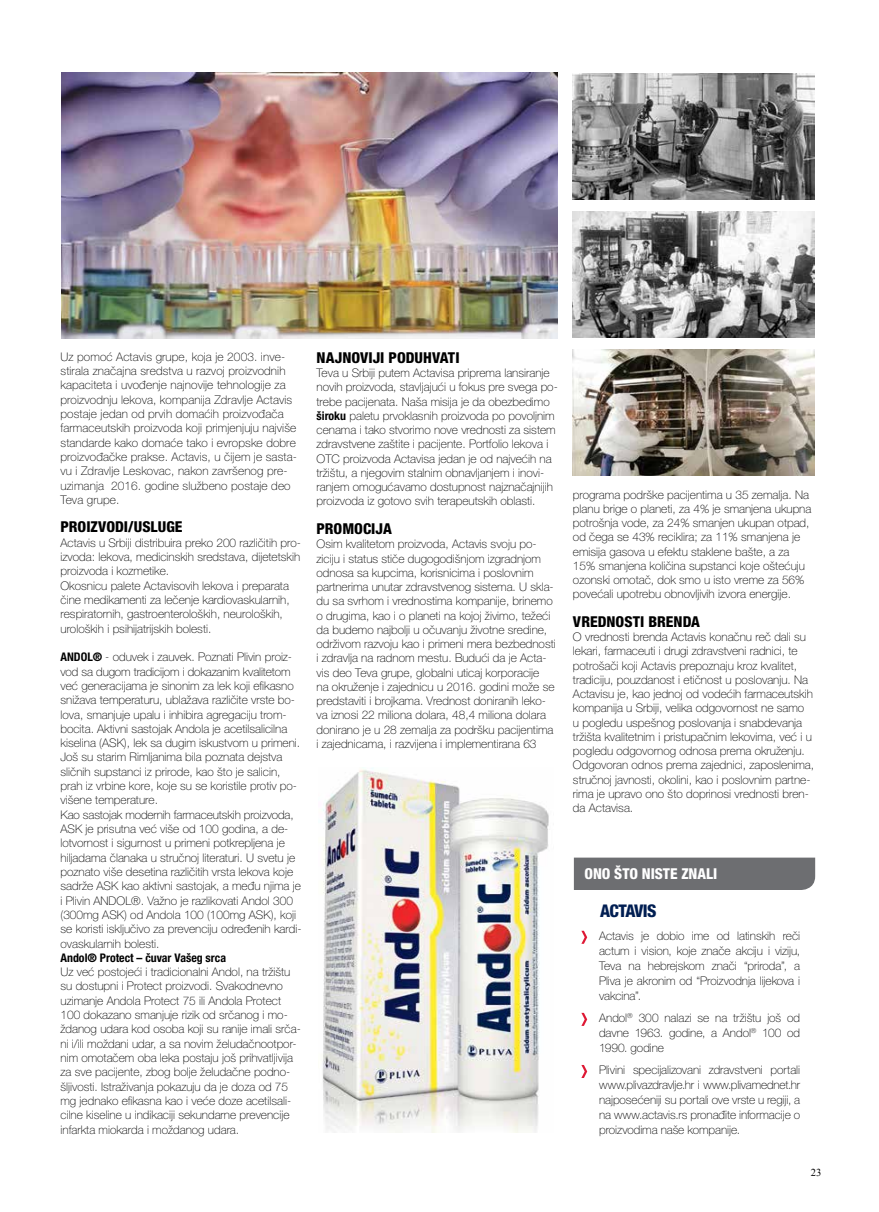
<style>
.page{position:relative;width:879px;height:1212px;background:#fff}
.page>*{position:absolute;margin:0;border:0;box-sizing:border-box;transform-origin:0 0}
.t1{font:800 condensed 17.5px "Helvetica Neue LT Pro";color:#001e52}
.t2{font:800 condensed 15px "Helvetica Neue LT Pro";color:#000}
.t3{font:800 condensed 15px "Helvetica Neue LT Pro";color:#fff}
.t4{font:100 11.88px/14.2px "Helvetica Neue LT Pro";color:#000}
.t5{font:700 condensed 11.88px "Helvetica Neue LT Pro";color:#000}
.t6{font:10.62px "Times New Roman";color:#000}
.s1{font-weight:700;font-stretch:condensed}
</style>
<div class="page">
<img style="left:322px;top:768px;width:227px;height:364px">
<img style="left:61px;top:73px;width:497px;height:265px">
<img style="left:573px;top:350px;width:241px;height:126px">
<img style="left:573px;top:73px;width:241px;height:126px">
<img style="left:573px;top:211px;width:241px;height:127px">
<svg style="left:581px;top:931px;width:6px;height:13px"></svg>
<svg style="left:581px;top:1013px;width:6px;height:13px"></svg>
<svg style="left:581px;top:1065px;width:6px;height:13px"></svg>
<div style="left:574px;top:857px;width:241px;height:33px;background:#6d6e71"></div>
<p class="t4" style="left:60px;top:349px;width:237px">Uz pomoć Actavis grupe, koja je 2003. inve&shy;stirala značajna sredstva u razvoj proizvodnih kapaciteta i uvođenje najnovije tehnologije za proizvodnju lekova, kompanija Zdravlje Actavis postaje jedan od prvih domaćih proizvođača farmaceutskih proizvoda koji primjenjuju najviše standarde kako domaće tako i evropske dobre proizvođačke prakse. Actavis, u čijem je sasta&shy;vu i Zdravlje Leskovac, nakon završenog pre&shy;uzimanja 2016. godine službeno postaje deo Teva grupe.</p>
<p class="t2" style="left:60px;top:518px;width:124px">PROIZVODI/USLUGE</p>
<p class="t4" style="left:60px;top:535px;width:241px">Actavis u Srbiji distribuira preko 200 različitih pro&shy;izvoda: lekova, medicinskih sredstava, dijetetskih proizvoda i kozmetike.<br>Okosnicu palete Actavisovih lekova i preparata čine medikamenti za lečenje kardiovaskularnih, respiratornih, gastroenteroloških, neuroloških, uroloških i psihijatrijskih bolesti.</p>
<p class="t4" style="left:60px;top:650px;width:242px"><span class="s1">ANDOL®</span> - oduvek i zauvek. Poznati Plivin proiz&shy;vod sa dugom tradicijom i dokazanim kvalitetom već generacijama je sinonim za lek koji efikasno snižava temperaturu, ublažava različite vrste bo&shy;lova, smanjuje upalu i inhibira agregaciju trom&shy;bocita. Aktivni sastojak Andola je acetilsalicilna kiselina (ASK), lek sa dugim iskustvom u primeni.<br>Još su starim Rimljanima bila poznata dejstva sličnih supstanci iz prirode, kao što je salicin, prah iz vrbine kore, koje su se koristile protiv po&shy;višene temperature.<br>Kao sastojak modernih farmaceutskih proizvoda, ASK je prisutna već više od 100 godina, a de&shy;lotvornost i sigurnost u primeni potkrepljena je hiljadama članaka u stručnoj literaturi. U svetu je poznato više desetina različitih vrsta lekova koje sadrže ASK kao aktivni sastojak, a među njima je i Plivin ANDOL®. Važno je razlikovati Andol 300 (300mg ASK) od Andola 100 (100mg ASK), koji se koristi isključivo za prevenciju određenih kardi&shy;ovaskularnih bolesti.</p>
<p class="t5" style="left:60px;top:950px;width:167px">Andol® Protect – čuvar Vašeg srca</p>
<p class="t4" style="left:60px;top:965px;width:240px">Uz već postojeći i tradicionalni Andol, na tržištu su dostupni i Protect proizvodi. Svakodnevno uzimanje Andola Protect 75 ili Andola Protect 100 dokazano smanjuje rizik od srčanog i mo&shy;ždanog udara kod osoba koji su ranije imali srča&shy;ni i/ili moždani udar, a sa novim želudačnootpor&shy;nim omotačem oba leka postaju još prihvatljivija za sve pacijente, zbog bolje želudačne podno&shy;šljivosti. Istraživanja pokazuju da je doza od 75 mg jednako efikasna kao i veće doze acetilsali&shy;cilne kiseline u indikaciji sekundarne prevencije infarkta miokarda i moždanog udara.</p>
<p class="t2" style="left:316px;top:348px;width:144px">NAJNOVIJI PODUHVATI</p>
<p class="t4" style="left:316px;top:366px;width:241px">Teva u Srbiji putem Actavisa priprema lansiranje novih proizvoda, stavljajući u fokus pre svega po&shy;trebe pacijenata. Naša misija je da obezbedimo <span class="s1">široku</span> paletu prvoklasnih proizvoda po povoljnim cenama i tako stvorimo nove vrednosti za sistem zdravstvene zaštite i pacijente. Portfolio lekova i OTC proizvoda Actavisa jedan je od najvećih na tržištu, a njegovim stalnim obnavljanjem i inovi&shy;ranjem omogućavamo dostupnost najznačajnijih proizvoda iz gotovo svih terapeutskih oblasti.</p>
<p class="t2" style="left:316px;top:519px;width:77px">PROMOCIJA</p>
<p class="t4" style="left:316px;top:537px;width:241px">Osim kvalitetom proizvoda, Actavis svoju po&shy;ziciju i status stiče dugogodišnjom izgradnjom odnosa sa kupcima, korisnicima i poslovnim partnerima unutar zdravstvenog sistema. U skla&shy;du sa svrhom i vrednostima kompanije, brinemo o drugima, kao i o planeti na kojoj živimo, težeći da budemo najbolji u očuvanju životne sredine, održivom razvoju kao i primeni mera bezbednosti i zdravlja na radnom mestu. Budući da je Acta&shy;vis deo Teva grupe, globalni uticaj korporacije<br>na okruženje i zajednicu u 2016. godini može se predstaviti i brojkama. Vrednost doniranih leko&shy;va iznosi 22 miliona dolara, 48,4 miliona dolara donirano je u 28 zemalja za podršku pacijentima i zajednicama, i razvijena i implementirana 63</p>
<p class="t4" style="left:573px;top:487px;width:240px">programa podrške pacijentima u 35 zemalja. Na planu brige o planeti, za 4% je smanjena ukupna potrošnja vode, za 24% smanjen ukupan otpad, od čega se 43% reciklira; za 11% smanjena je emisija gasova u efektu staklene bašte, a za 15% smanjena količina supstanci koje oštećuju ozonski omotač, dok smo u isto vreme za 56% povećali upotrebu obnovljivih izvora energije.</p>
<p class="t2" style="left:573px;top:612px;width:129px">VREDNOSTI BRENDA</p>
<p class="t4" style="left:573px;top:630px;width:243px">O vrednosti brenda Actavis konačnu reč dali su lekari, farmaceuti i drugi zdravstveni radnici, te potrošači koji Actavis prepoznaju kroz kvalitet, tradiciju, pouzdanost i etičnost u poslovanju. Na Actavisu je, kao jednoj od vodećih farmaceutskih kompanija u Srbiji, velika odgovornost ne samo<br>u pogledu uspešnog poslovanja i snabdevanja tržišta kvalitetnim i pristupačnim lekovima, već i u pogledu odgovornog odnosa prema okruženju.<br>Odgovoran odnos prema zajednici, zaposlenima, stručnoj javnosti, okolini, kao i poslovnim partne&shy;rima je upravo ono što doprinosi vrednosti bren&shy;da Actavisa.</p>
<p class="t3" style="left:584px;top:864px;width:134px">ONO ŠTO NISTE ZNALI</p>
<h1 class="t1" style="left:600px;top:900px;width:18px">ACTAVIS</h1>
<p class="t4" style="left:599px;top:928px;width:203px;line-height:15px;text-align:justify">Actavis je dobio ime od latinskih reči actum i vision, koje znače akciju i viziju, Teva na hebrejskom znači “priroda”, a Pliva je akronim od “Proizvodnja lijekova i vakcina”.</p>
<p class="t4" style="left:599px;top:1010px;width:203px;line-height:15px;text-align:justify">Andol<sup>®</sup> 300 nalazi se na tržištu još od davne 1963. godine, a Andol<sup>®</sup> 100 od 1990. godine</p>
<p class="t4" style="left:599px;top:1062px;width:203px;line-height:15px;text-align:justify">Plivini specijalizovani zdravstveni portali www.plivazdravlje.hr i www.plivamednet.hr najposećeniji su portali ove vrste u regiji, a na www.actavis.rs pronađite informacije o proizvodima naše kompanije.</p>
<p class="t6" style="left:811px;top:1165px;width:12px">23</p>
</div>
